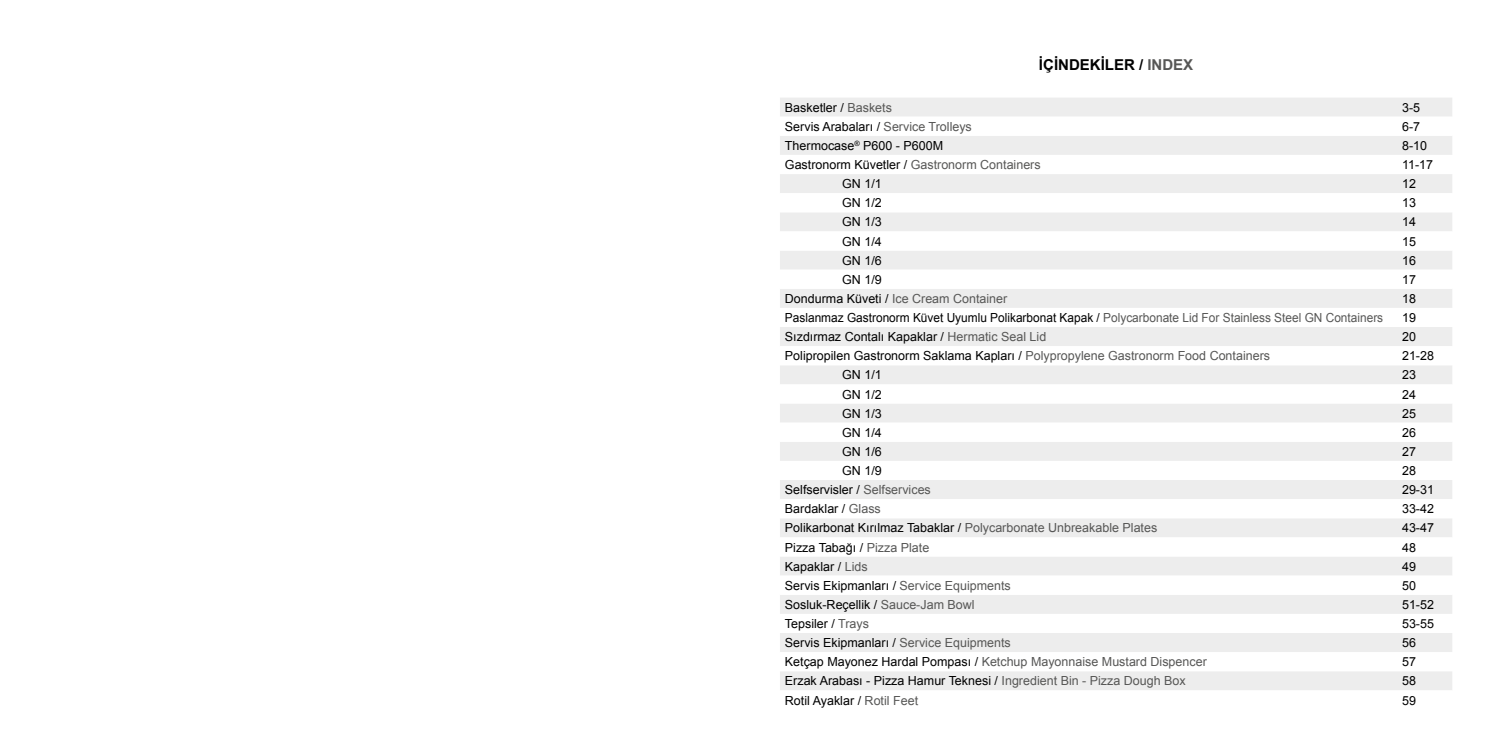
<style>
.page{position:relative;width:1489px;height:745px;background:#fff}
.page>*{position:absolute;margin:0;border:0;box-sizing:border-box;transform-origin:0 0}
.t1{font:700 15px "Arial";color:#000}
.t2{font:12.5px "Arial";color:#000}
.t3{font:12.5px "Arial";color:#575756}
.t4{font:12.5px "Arial";color:#000;scale:.95 1}
.s1{color:#575756}
.s2{color:#000}
</style>
<div class="page">
<div style="left:780px;top:98px;width:672px;height:18px;background:#ededed"></div>
<svg style="left:780px;top:136px;width:672px;height:554px;fill:#efefef"></svg>
<p class="t1" style="left:1038px;top:55px;width:156px">İÇİNDEKİLER / <span class="s1">INDEX</span></p>
<p class="t2" style="left:785px;top:99px;width:108px">Basketler / <span class="s1">Baskets</span></p>
<p class="t2" style="left:1401px;top:99px;width:20px">3-5</p>
<p class="t2" style="left:785px;top:118px;width:188px">Servis Arabaları / <span class="s1">Service Trolleys</span></p>
<p class="t2" style="left:1401px;top:118px;width:20px">6-7</p>
<p class="t2" style="left:785px;top:137px;width:160px">Thermocase<sup>®</sup> P600 - P600M</p>
<p class="t2" style="left:1401px;top:137px;width:27px">8-10</p>
<p class="t3" style="left:785px;top:156px;width:257px"><span class="s2">Gastronorm Küvetler /</span> Gastronorm Containers</p>
<p class="t2" style="left:1401px;top:156px;width:33px">11-17</p>
<p class="t2" style="left:842px;top:175px;width:41px">GN 1/1</p>
<p class="t2" style="left:1401px;top:175px;width:15px">12</p>
<p class="t2" style="left:842px;top:194px;width:41px">GN 1/2</p>
<p class="t2" style="left:1401px;top:194px;width:15px">13</p>
<p class="t2" style="left:842px;top:214px;width:41px">GN 1/3</p>
<p class="t2" style="left:1401px;top:214px;width:15px">14</p>
<p class="t2" style="left:842px;top:233px;width:41px">GN 1/4</p>
<p class="t2" style="left:1401px;top:233px;width:15px">15</p>
<p class="t2" style="left:842px;top:252px;width:41px">GN 1/6</p>
<p class="t2" style="left:1401px;top:252px;width:15px">16</p>
<p class="t2" style="left:842px;top:271px;width:41px">GN 1/9</p>
<p class="t2" style="left:1401px;top:271px;width:15px">17</p>
<p class="t3" style="left:785px;top:290px;width:224px"><span class="s2">Dondurma Küveti /</span> Ice Cream Container</p>
<p class="t2" style="left:1401px;top:290px;width:15px">18</p>
<p class="t4" style="left:785px;top:309px;width:631px">Paslanmaz Gastronorm Küvet Uyumlu Polikarbonat Kapak / <span class="s1">Polycarbonate Lid For Stainless Steel GN Containers</span></p>
<p class="t2" style="left:1401px;top:309px;width:15px">19</p>
<p class="t2" style="left:785px;top:328px;width:263px">Sızdırmaz Contalı Kapaklar / <span class="s1">Hermatic Seal Lid</span></p>
<p class="t2" style="left:1401px;top:328px;width:15px">20</p>
<p class="t2" style="left:785px;top:347px;width:486px">Polipropilen Gastronorm Saklama Kapları / <span class="s1">Polypropylene Gastronorm Food Containers</span></p>
<p class="t2" style="left:1401px;top:347px;width:33px">21-28</p>
<p class="t2" style="left:842px;top:366px;width:41px">GN 1/1</p>
<p class="t2" style="left:1401px;top:366px;width:15px">23</p>
<p class="t2" style="left:842px;top:385px;width:41px">GN 1/2</p>
<p class="t2" style="left:1401px;top:385px;width:15px">24</p>
<p class="t2" style="left:842px;top:405px;width:41px">GN 1/3</p>
<p class="t2" style="left:1401px;top:405px;width:15px">25</p>
<p class="t2" style="left:842px;top:424px;width:41px">GN 1/4</p>
<p class="t2" style="left:1401px;top:424px;width:15px">26</p>
<p class="t2" style="left:842px;top:443px;width:41px">GN 1/6</p>
<p class="t2" style="left:1401px;top:443px;width:15px">27</p>
<p class="t2" style="left:842px;top:462px;width:41px">GN 1/9</p>
<p class="t2" style="left:1401px;top:462px;width:15px">28</p>
<p class="t2" style="left:785px;top:481px;width:147px">Selfservisler / <span class="s1">Selfservices</span></p>
<p class="t2" style="left:1401px;top:481px;width:33px">29-31</p>
<p class="t2" style="left:785px;top:500px;width:97px">Bardaklar / <span class="s1">Glass</span></p>
<p class="t2" style="left:1401px;top:500px;width:33px">33-42</p>
<p class="t3" style="left:785px;top:519px;width:374px"><span class="s2">Polikarbonat Kırılmaz Tabaklar /</span> Polycarbonate Unbreakable Plates</p>
<p class="t2" style="left:1401px;top:519px;width:33px">43-47</p>
<p class="t2" style="left:785px;top:538px;width:146px">Pizza Tabağı / <span class="s1">Pizza Plate</span></p>
<p class="t2" style="left:1401px;top:538px;width:15px">48</p>
<p class="t2" style="left:785px;top:557px;width:84px">Kapaklar / <span class="s1">Lids</span></p>
<p class="t2" style="left:1401px;top:557px;width:15px">49</p>
<p class="t2" style="left:785px;top:576px;width:227px">Servis Ekipmanları / <span class="s1">Service Equipments</span></p>
<p class="t2" style="left:1401px;top:576px;width:15px">50</p>
<p class="t2" style="left:785px;top:596px;width:191px">Sosluk-Reçellik / <span class="s1">Sauce-Jam Bowl</span></p>
<p class="t2" style="left:1401px;top:596px;width:33px">51-52</p>
<p class="t2" style="left:785px;top:615px;width:86px">Tepsiler / <span class="s1">Trays</span></p>
<p class="t2" style="left:1401px;top:615px;width:33px">53-55</p>
<p class="t2" style="left:785px;top:634px;width:227px">Servis Ekipmanları / <span class="s1">Service Equipments</span></p>
<p class="t2" style="left:1401px;top:634px;width:15px">56</p>
<p class="t3" style="left:785px;top:653px;width:423px"><span class="s2">Ketçap Mayonez Hardal Pompası /</span> Ketchup Mayonnaise Mustard Dispencer</p>
<p class="t2" style="left:1401px;top:653px;width:15px">57</p>
<p class="t2" style="left:785px;top:672px;width:402px">Erzak Arabası - Pizza Hamur Teknesi / <span class="s1">Ingredient Bin - Pizza Dough Box</span></p>
<p class="t2" style="left:1401px;top:672px;width:15px">58</p>
<p class="t2" style="left:785px;top:691px;width:135px">Rotil Ayaklar / <span class="s1">Rotil Feet</span></p>
<p class="t2" style="left:1401px;top:691px;width:15px">59</p>
</div>
